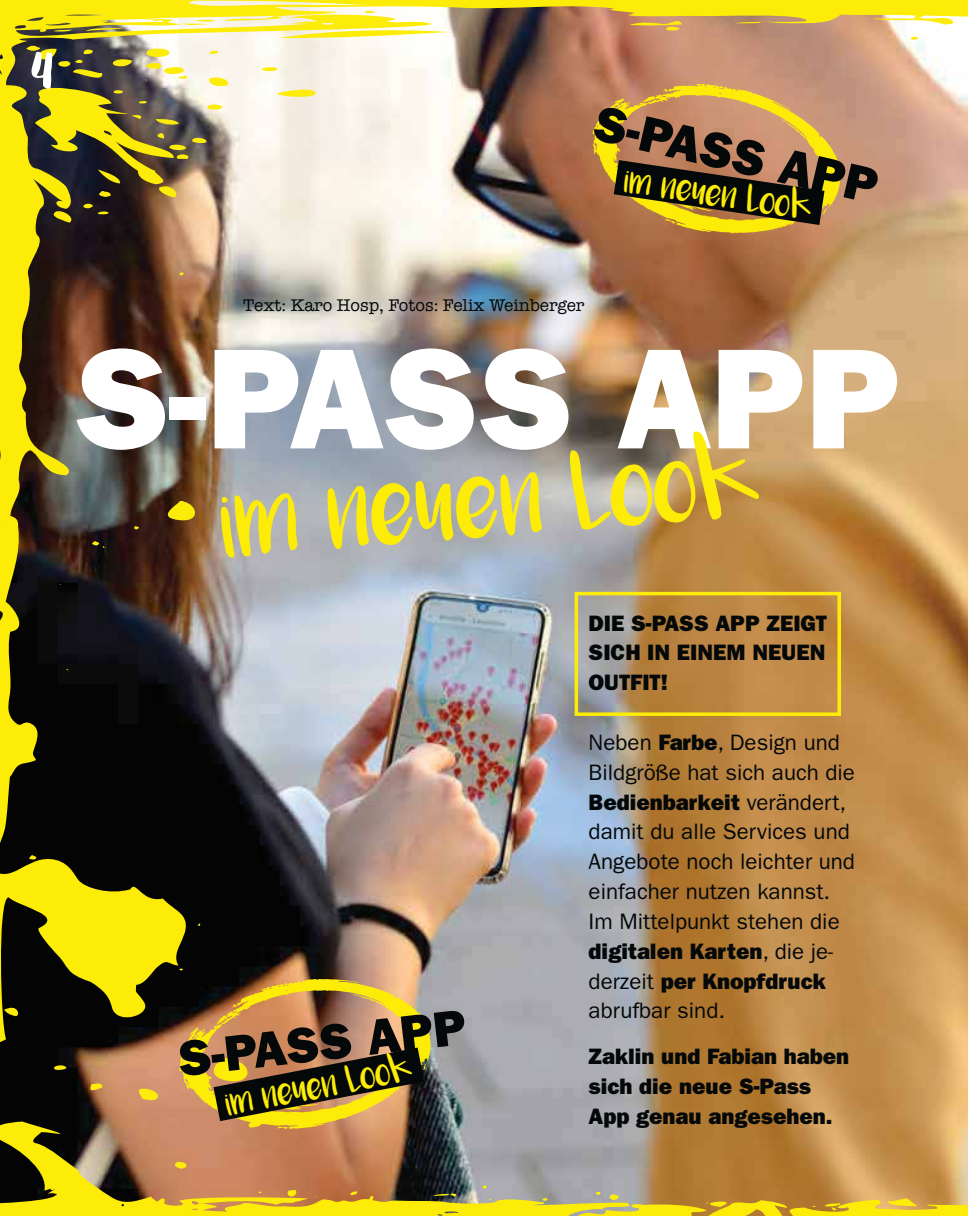
<style>
.page{position:relative;width:968px;height:1216px;background:#fff}
.page>*{position:absolute;margin:0;border:0;box-sizing:border-box;transform-origin:0 0}
.t1{font:143.5px "ITC Franklin Gothic Std Hvy";color:#fff}
.t2{font:70px "Debby";color:#fff}
.t3{font:59.5px "Luna";color:#fcec07}
.t4{font:50.4px "ITC Franklin Gothic Std Hvy";color:#040809}
.t5{font:22.4px/29.8px "ITC Franklin Gothic Std Hvy";color:#040809}
.t6{font:22.4px/29.8px "ITC Franklin Gothic Std";color:#040809}
.t7{font:20.82px "Luna";color:#fcec07}
.t8{font:17.5px "American Typewriter";color:#040809}
.s1{font-family:"ITC Franklin Gothic Std Hvy"}
.s2{font-family:"ITC Franklin Gothic Std"}
</style>
<div class="page">
<img style="left:0;top:0;width:967px;height:1215px">
<svg style="left:592px;top:84px;width:249px;height:149px"></svg>
<img style="left:179px;top:979px;width:254px;height:149px">
<h2 class="t2" style="left:32px;top:17px;width:24px">4</h2>
<h3 class="t4" style="left:599px;top:104px;width:291px;rotate:13deg">S-PASS APP</h3>
<p class="t7" style="left:626px;top:173px;width:191px;rotate:9deg">im neuen Look</p>
<p class="t8" style="left:243px;top:295px;width:343px">Text: Karo Hosp, Fotos: Felix Weinberger</p>
<h1 class="t1" style="left:75px;top:346px;width:827px">S-PASS APP</h1>
<h3 class="t3" style="left:219px;top:505px;width:543px;rotate:-5deg">im neuen Look</h3>
<h3 class="t4" style="left:176px;top:1039px;width:291px;rotate:-6deg">S-PASS APP</h3>
<p class="t7" style="left:224px;top:1097px;width:191px;rotate:-11deg">im neuen Look</p>
<p class="t5" style="left:588px;top:610px;width:240px;text-align:justify">DIE S-PASS APP ZEIGT SICH IN EINEM NEUEN OUTFIT!</p>
<p class="t6" style="left:588px;top:729px;width:268px">Neben <span class="s1">Farbe</span>, Design und<br>Bildgröße hat sich auch die</p>
<p class="t5" style="left:588px;top:789px;width:259px">Bedienbarkeit <span class="s2">verändert,</span></p>
<p class="t6" style="left:588px;top:819px;width:268px">damit du alle Services und<br>Angebote noch leichter und einfacher nutzen kannst.<br>Im Mittelpunkt stehen die</p>
<p class="t5" style="left:588px;top:938px;width:246px">digitalen Karten<span class="s2">, die je&shy;derzeit</span> per Knopfdruck</p>
<p class="t6" style="left:588px;top:998px;width:138px">abrufbar sind.</p>
<p class="t5" style="left:588px;top:1043px;width:262px">Zaklin und Fabian haben sich die neue S-Pass<br>App genau angesehen.</p>
</div>
